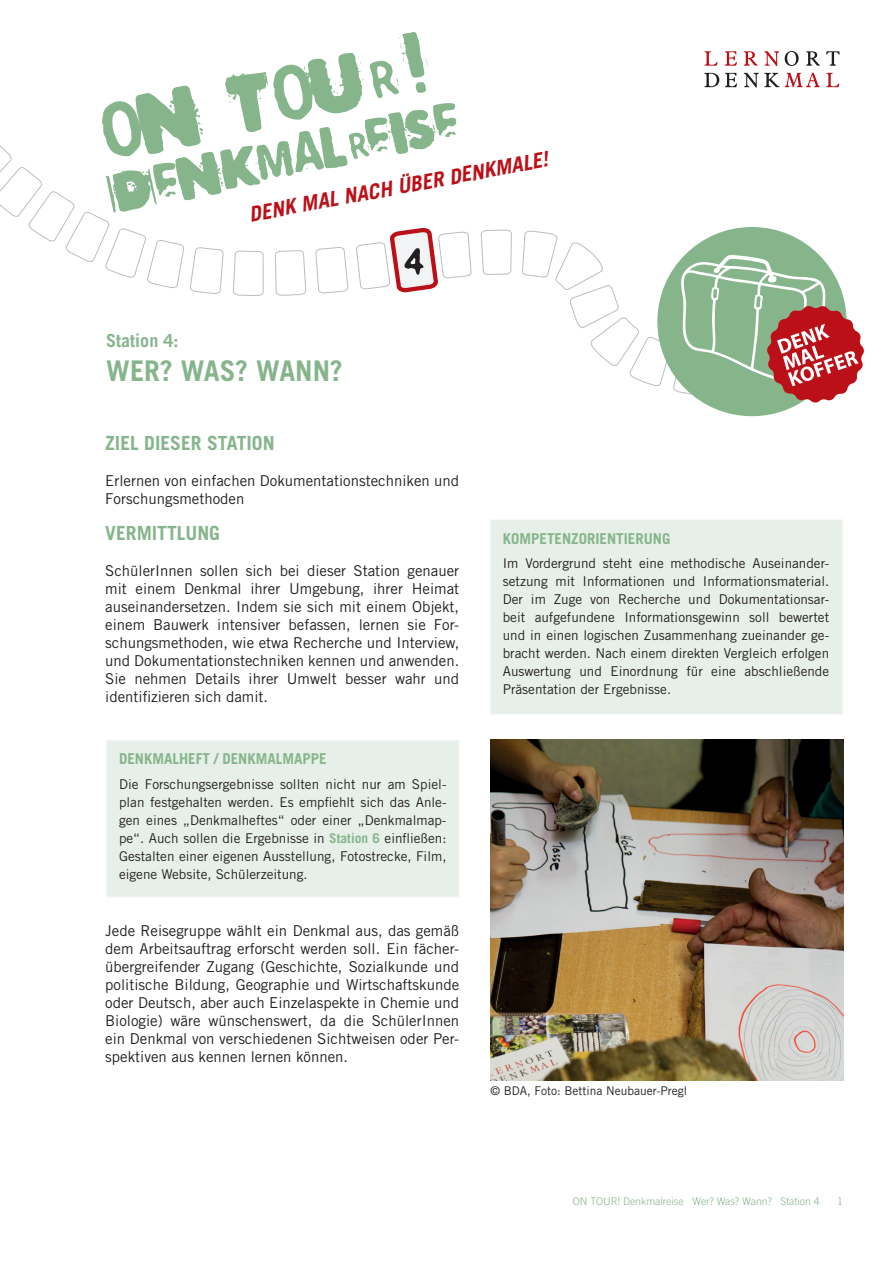
<style>
.page{position:relative;width:893px;height:1263px;background:#fff}
.page>*{position:absolute;margin:0;border:0;box-sizing:border-box;transform-origin:0 0}
.t1{font:700 28.5px "Trade Gothic";color:#86b58c}
.t2{font:italic 700 21px "Trade Gothic";color:#bb1018}
.t3{font:700 19.5px "Trade Gothic";color:#86b58c}
.t4{font:700 18px "Trade Gothic";color:#86b58c}
.t5{font:15px/18px "Trade Gothic";color:#231f20;text-align:justify}
.t6{font:700 15px "Trade Gothic";color:#86b58c}
.t7{font:13.5px/18px "Trade Gothic";color:#231f20;text-align:justify}
.t8{font:12px "Trade Gothic";color:#231f20}
.t9{font:300 10.5px "Trade Gothic";color:#86b58c}
.s1{font-weight:700;color:#86b58c}
</style>
<div class="page">
<svg style="left:705px;top:51px;width:12px;height:15px"></svg>
<svg style="left:725px;top:51px;width:12px;height:15px"></svg>
<svg style="left:744px;top:51px;width:13px;height:15px"></svg>
<svg style="left:764px;top:51px;width:15px;height:15px"></svg>
<svg style="left:785px;top:51px;width:14px;height:15px"></svg>
<svg style="left:806px;top:51px;width:14px;height:15px"></svg>
<svg style="left:826px;top:51px;width:14px;height:15px"></svg>
<svg style="left:704px;top:73px;width:15px;height:14px"></svg>
<svg style="left:725px;top:73px;width:12px;height:14px"></svg>
<svg style="left:744px;top:73px;width:35px;height:14px"></svg>
<svg style="left:785px;top:73px;width:35px;height:14px"></svg>
<svg style="left:826px;top:73px;width:13px;height:14px"></svg>
<svg style="left:481px;top:229px;width:31px;height:46px"></svg>
<svg style="left:0;top:32px;width:472px;height:264px"></svg>
<div style="left:657px;top:227px;width:190px;height:189px;background:#86b58c;border-radius:50%"></div>
<svg style="left:522px;top:231px;width:342px;height:172px"></svg>
<div style="left:106px;top:740px;width:353px;height:157px;background:#e7f0e8;border:1px solid #d1d2d4"></div>
<div style="left:490px;top:519px;width:353px;height:195px;background:#e7f0e8;border:1px solid #d1d2d4"></div>
<img style="left:490px;top:740px;width:353px;height:341px">
<h2 class="t2" style="left:247px;top:200px;width:305px;rotate:-10deg">DENK MAL NACH ÜBER DENKMALE!</h2>
<p class="t4" style="left:106px;top:330px;width:74px">Station 4:</p>
<h1 class="t1" style="left:106px;top:354px;width:238px">WER? WAS? WANN?</h1>
<h3 class="t3" style="left:105px;top:431px;width:171px">ZIEL DIESER STATION</h3>
<p class="t5" style="left:105px;top:471px;width:355px">Erlernen von einfachen Dokumentationstechniken und<br>Forschungsmethoden</p>
<h3 class="t3" style="left:105px;top:521px;width:116px">VERMITTLUNG</h3>
<p class="t5" style="left:105px;top:561px;width:356px">SchülerInnen sollen sich bei dieser Station genauer mit einem Denkmal ihrer Umgebung, ihrer Heimat auseinandersetzen. Indem sie sich mit einem Objekt, einem Bauwerk intensiver befassen, lernen sie For&shy;schungsmethoden, wie etwa Recherche und Interview, und Dokumentationstechniken kennen und anwenden.<br>Sie nehmen Details ihrer Umwelt besser wahr und identifizieren sich damit.</p>
<p class="t6" style="left:119px;top:750px;width:209px">DENKMALHEFT / DENKMALMAPPE</p>
<p class="t7" style="left:119px;top:775px;width:329px">Die Forschungsergebnisse sollten nicht nur am Spiel&shy;plan festgehalten werden. Es empfiehlt sich das Anle&shy;gen eines „Denkmalheftes“ oder einer „Denkmalmap&shy;pe“. Auch sollen die Ergebnisse in <span class="s1">Station 6</span> einfließen:<br>Gestalten einer eigenen Ausstellung, Fotostrecke, Film, eigene Website, Schülerzeitung.</p>
<p class="t5" style="left:105px;top:921px;width:355px">Jede Reisegruppe wählt ein Denkmal aus, das gemäß dem Arbeitsauftrag erforscht werden soll. Ein fächer&shy;übergreifender Zugang (Geschichte, Sozialkunde und politische Bildung, Geographie und Wirtschaftskunde oder Deutsch, aber auch Einzelaspekte in Chemie und Biologie) wäre wünschenswert, da die SchülerInnen ein Denkmal von verschiedenen Sichtweisen oder Per&shy;spektiven aus kennen lernen können.</p>
<p class="t6" style="left:503px;top:529px;width:169px">KOMPETENZORIENTIERUNG</p>
<p class="t7" style="left:503px;top:554px;width:328px">Im Vordergrund steht eine methodische Auseinander&shy;setzung mit Informationen und Informationsmaterial.<br>Der im Zuge von Recherche und Dokumentationsar&shy;beit aufgefundene Informationsgewinn soll bewertet und in einen logischen Zusammenhang zueinander ge&shy;bracht werden. Nach einem direkten Vergleich erfolgen Auswertung und Einordnung für eine abschließende Präsentation der Ergebnisse.</p>
<p class="t8" style="left:491px;top:1084px;width:198px">© BDA, Foto: Bettina Neubauer-Pregl</p>
<p class="t9" style="left:573px;top:1195px;width:248px">ON TOUR! Denkmalreise Wer? Was? Wann? Station 4</p>
<p class="t9" style="left:837px;top:1195px;width:7px">1</p>
</div>
